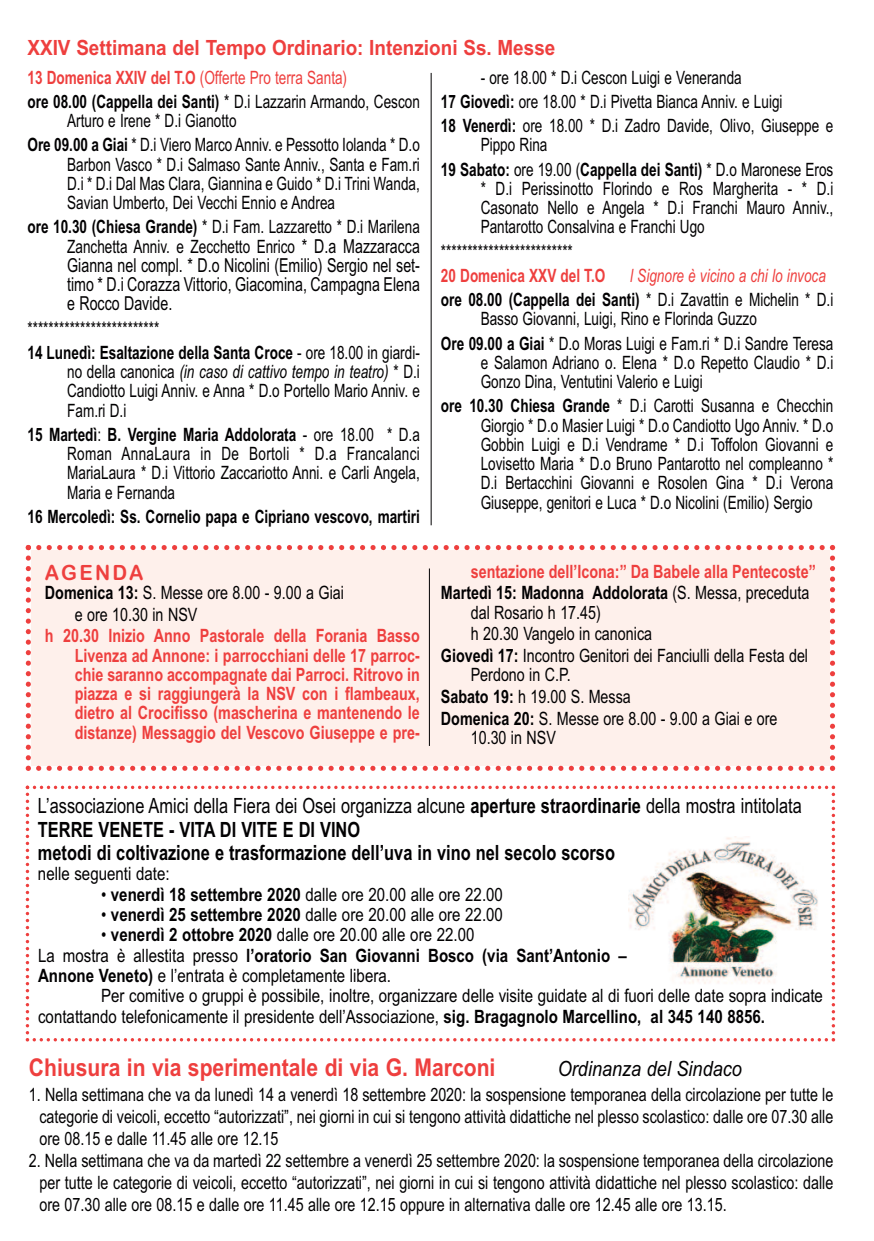
<style>
.page{position:relative;width:874px;height:1241px;background:#fff}
.page>*{position:absolute;margin:0;border:0;box-sizing:border-box;transform-origin:0 0}
.t1{font:700 24.5px "Arial Narrow";color:#ee3f3e;scale:1.05 1}
.t2{font:700 21px/23.4px "Arial Narrow";color:#020102;scale:.95 1}
.t3{font:700 21px "Arial";color:#ee3f3e;scale:.9 1}
.t4{font:italic 21px "Arial Narrow";color:#020102;scale:1.05 1}
.t5{font:21px "Arial Rounded MT Bold";letter-spacing:.12em;color:#ee3f3e;scale:.95 1}
.t6{font:19.25px/19.2px "Arial Narrow";color:#020102;text-align:justify;scale:.9 1}
.t7{font:18.38px/19.2px "Arial Narrow";color:#020102;scale:.9 1}
.t8{font:18.38px/22.1px "Arial Narrow";color:#020102;scale:.95 1}
.t9{font:18.38px/20.3px "Arial Narrow";color:#020102}
.t10{font:700 18.38px/19.2px "Arial Narrow";color:#ee3f3e;text-align:justify;scale:.95 1}
.t11{font:700 18.38px/24.2px "Arial Narrow";color:#020102;scale:.9 1}
.t12{font:italic 18.38px/24.2px "Arial Narrow";color:#ee3f3e;scale:.9 1}
.t13{font:700 18.38px "Arial Narrow";color:#ee3f3e;scale:.9 1}
.s1{color:#ee3f3e}
.s2{font-weight:400;color:#ee3f3e}
.s3{font-weight:400}
.s4{font-weight:700}
.s5{font-size:19.25px}
.s6{font-style:italic}
.s7{font-weight:700;font-style:normal;color:#020102}
.s8{font-style:normal;color:#020102}
.s9{color:#020102}
.s10{font-weight:400;color:#020102}
</style>
<div class="page">
<div style="left:26px;top:545px;width:808px;height:225px;background:#fef0eb"></div>
<hr style="left:430px;top:73px;width:1px;height:452px;background:#020102">
<hr style="left:429px;top:568px;width:1px;height:177px;background:#020102">
<svg style="left:26px;top:785px;width:808px;height:256px"></svg>
<div style="left:628px;top:825px;width:190px;height:161px;background:#fff"></div>
<img style="left:628px;top:836px;width:190px;height:148px">
<p class="t3" style="left:27px;top:35px;width:587px">XXIV Settimana del Tempo Ordinario: Intenzioni Ss. Messe</p>
<p class="t11" style="left:27px;top:65px;width:437px"><span class="s1">13 Domenica XXIV del T.O</span> <span class="s2">(Offerte Pro terra Santa)<br></span>ore 08.00 (Cappella dei Santi) <span class="s3">* D.i Lazzarin Armando, Cescon</span></p>
<p class="t7" style="left:27px;top:109px;width:437px;line-height:24.2px;text-indent:40px">Arturo e Irene * D.i Gianotto<br><span class="s4">Ore 09.00 a Giai</span> * D.i Viero Marco Anniv. e Pessotto Iolanda * D.o</p>
<p class="t7" style="left:67px;top:155px;width:393px;text-align:justify">Barbon Vasco * D.i Salmaso Sante Anniv., Santa e Fam.ri D.i * D.i Dal Mas Clara, Giannina e Guido * D.i Trini Wanda, Savian Umberto, Dei Vecchi Ennio e Andrea</p>
<p class="t7" style="left:27px;top:217px;width:437px;text-align:right"><span class="s4">ore 10.30 (Chiesa Grande)</span> * D.i Fam. Lazzaretto * D.i Marilena<br>Zanchetta Anniv. e Zecchetto Enrico <span class="s5">* D.a Mazzaracca</span></p>
<p class="t6" style="left:67px;top:255px;width:393px">Gianna nel compl. * D.o Nicolini (Emilio) Sergio nel set&shy;timo * D.i Corazza Vittorio, Giacomina, Campagna Elena e Rocco Davide.</p>
<p class="t7" style="left:27px;top:316px;width:437px;line-height:24.2px">*************************<br><span class="s4">14 Lunedì: Esaltazione della Santa Croce</span> - ore 18.00 in giardi-</p>
<p class="t7" style="left:67px;top:362px;width:393px;text-align:justify">no della canonica <span class="s6">(in caso di cattivo tempo in teatro)</span> * D.i Candiotto Luigi Anniv. e Anna * D.o Portello Mario Anniv. e Fam.ri D.i</p>
<p class="t7" style="left:67px;top:425px;width:393px;text-align:justify;text-indent:-40px"><span class="s4">15 Martedì</span>: <span class="s4">B. Vergine Maria Addolorata</span> - ore 18.00 * D.a Roman AnnaLaura in De Bortoli * D.a Francalanci MariaLaura * D.i Vittorio Zaccariotto Anni. e Carli Angela, Maria e Fernanda</p>
<p class="t11" style="left:27px;top:504px;width:437px">16 Mercoledì: Ss. Cornelio papa e Cipriano vescovo, martiri</p>
<p class="t5" style="left:45px;top:560px;width:105px">AGENDA</p>
<p class="t8" style="left:75px;top:581px;width:285px;text-indent:-30px"><span class="s4">Domenica 13:</span> S. Messe ore 8.00 - 9.00 a Giai e ore 10.30 in NSV</p>
<p class="t10" style="left:75px;top:626px;width:364px;text-indent:-30px">h 20.30 Inizio Anno Pastorale della Forania Basso Livenza ad Annone: i parrocchiani delle 17 parroc&shy;chie saranno accompagnate dai Parroci. Ritrovo in piazza e si raggiungerà la NSV con i flambeaux, dietro al Crocifisso (mascherina e mantenendo le distanze) Messaggio del Vescovo Giuseppe e pre-</p>
<p class="t7" style="left:440px;top:65px;width:437px;line-height:24.2px;text-indent:40px">- ore 18.00 * D.i Cescon Luigi e Veneranda<br><span class="s4">17 Giovedì:</span> ore 18.00 * D.i Pivetta Bianca Anniv. e Luigi<br><span class="s4">18 Venerdì:</span> ore 18.00 * D.i Zadro Davide, Olivo, Giuseppe e</p>
<p class="t7" style="left:440px;top:133px;width:437px;line-height:24.2px;text-indent:40px">Pippo Rina<br><span class="s4">19 Sabato:</span> ore 19.00 (<span class="s4">Cappella dei Santi)</span> * D.o Maronese Eros</p>
<p class="t7" style="left:480px;top:179px;width:393px;text-align:justify">* D.i Perissinotto Florindo e Ros Margherita - * D.i Casonato Nello e Angela * D.i Franchi Mauro Anniv., Pantarotto Consalvina e Franchi Ugo</p>
<p class="t7" style="left:440px;top:241px;width:148px">*************************</p>
<p class="t13" style="left:440px;top:265px;width:184px">20 Domenica XXV del T.O</p>
<p class="t12" style="left:440px;top:263px;width:437px;text-indent:189px">l Signore è vicino a chi lo invoca <span class="s7">ore 08.00 (Cappella dei Santi)</span> <span class="s8">* D.i Zavattin e Michelin * D.i</span></p>
<p class="t7" style="left:440px;top:307px;width:437px;line-height:24.2px;text-indent:40px">Basso Giovanni, Luigi, Rino e Florinda Guzzo<br><span class="s4">Ore 09.00 a Giai</span> * D.o Moras Luigi e Fam.ri * D.i Sandre Teresa</p>
<p class="t7" style="left:480px;top:353px;width:393px">e Salamon Adriano o. Elena * D.o Repetto Claudio * D.i<br>Gonzo Dina, Ventutini Valerio e Luigi</p>
<p class="t7" style="left:480px;top:396px;width:393px;text-align:justify;text-indent:-40px"><span class="s4">ore 10.30 Chiesa Grande</span> * D.i Carotti Susanna e Checchin Giorgio * D.o Masier Luigi * D.o Candiotto Ugo Anniv. * D.o Gobbin Luigi e D.i Vendrame * D.i Toffolon Giovanni e Lovisetto Maria * D.o Bruno Pantarotto nel compleanno * D.i Bertacchini Giovanni e Rosolen Gina * D.i Verona Giuseppe, genitori e Luca * D.o Nicolini (Emilio) Sergio</p>
<p class="t10" style="left:440px;top:560px;width:396px;line-height:21.7px;text-indent:30px">sentazione dell’Icona:” Da Babele alla Pentecoste”<br><span class="s9">Martedì 15: Madonna Addolorata</span> <span class="s10">(S. Messa, preceduta</span></p>
<p class="t8" style="left:470px;top:601px;width:138px">dal Rosario h 17.45)</p>
<p class="t8" style="left:470px;top:623px;width:192px">h 20.30 Vangelo in canonica</p>
<p class="t8" style="left:440px;top:644px;width:388px"><span class="s4">Giovedì 17:</span> Incontro Genitori dei Fanciulli della Festa del</p>
<p class="t8" style="left:440px;top:664px;width:355px;text-indent:30px">Perdono in C.P.<br><span class="s4">Sabato 19:</span> h 19.00 S. Messa<br><span class="s4">Domenica 20:</span> S. Messe ore 8.00 - 9.00 a Giai e ore</p>
<p class="t8" style="left:470px;top:726px;width:91px">10.30 in NSV</p>
<p class="t2" style="left:38px;top:794px;width:805px"><span class="s3">L’associazione Amici della Fiera dei Osei organizza alcune</span> aperture straordinarie <span class="s3">della mostra intitolata<br></span>TERRE VENETE - VITA DI VITE E DI VINO<br>metodi di coltivazione e trasformazione dell’uva in vino nel secolo scorso</p>
<p class="t9" style="left:38px;top:863px;width:133px">nelle seguenti date:</p>
<p class="t9" style="left:101px;top:884px;width:403px">• <span class="s4">venerdì 18 settembre 2020</span> dalle ore 20.00 alle ore 22.00</p>
<p class="t9" style="left:101px;top:904px;width:403px">• <span class="s4">venerdì 25 settembre 2020</span> dalle ore 20.00 alle ore 22.00</p>
<p class="t9" style="left:38px;top:924px;width:590px;text-indent:63px">• <span class="s4">venerdì 2 ottobre 2020</span> dalle ore 20.00 alle ore 22.00<br>La mostra è allestita presso <span class="s4">l’oratorio San Giovanni Bosco (via Sant’Antonio –<br>Annone Veneto)</span> e l’entrata è completamente libera.</p>
<p class="t9" style="left:38px;top:985px;width:786px;text-indent:63px">Per comitive o gruppi è possibile, inoltre, organizzare delle visite guidate al di fuori delle date sopra indicate contattando telefonicamente il presidente dell’Associazione, <span class="s4">sig. Bragagnolo Marcellino, al 345 140 8856.</span></p>
<h1 class="t1" style="left:29px;top:1052px;width:445px">Chiusura in via sperimentale di via G. Marconi</h1>
<p class="t4" style="left:557px;top:1056px;width:177px">Ordinanza del Sindaco</p>
<p class="t8" style="left:39px;top:1083px;width:836px;text-align:justify;text-indent:-10px">1. Nella settimana che va da lunedì 14 a venerdì 18 settembre 2020: la sospensione temporanea della circolazione per tutte le categorie di veicoli, eccetto “autorizzati”, nei giorni in cui si tengono attività didattiche nel plesso scolastico: dalle ore 07.30 alle ore 08.15 e dalle 11.45 alle ore 12.15</p>
<p class="t8" style="left:39px;top:1149px;width:836px;text-align:justify;text-indent:-10px">2. Nella settimana che va da martedì 22 settembre a venerdì 25 settembre 2020: la sospensione temporanea della circolazione per tutte le categorie di veicoli, eccetto “autorizzati”, nei giorni in cui si tengono attività didattiche nel plesso scolastico: dalle ore 07.30 alle ore 08.15 e dalle ore 11.45 alle ore 12.15 oppure in alternativa dalle ore 12.45 alle ore 13.15.</p>
</div>
